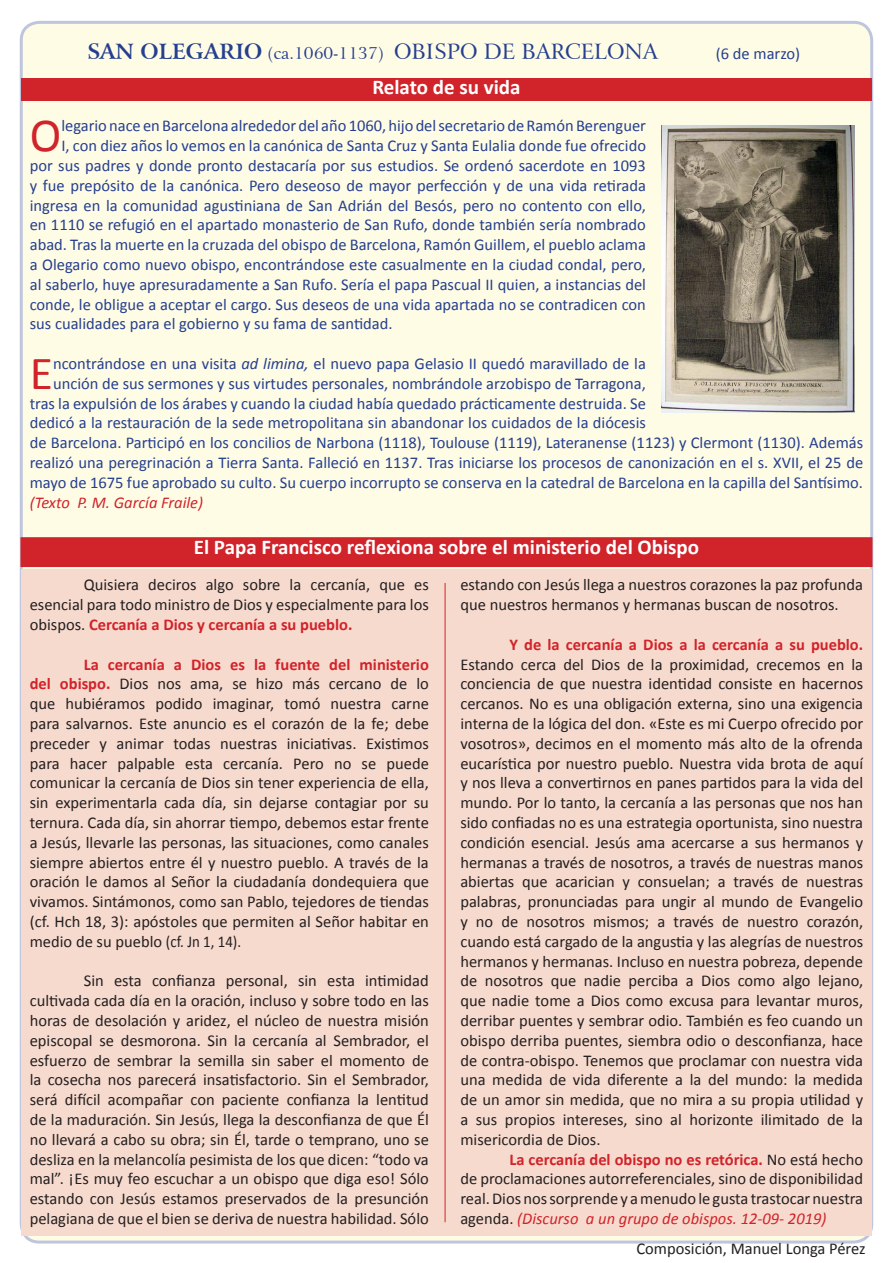
<style>
.page{position:relative;width:893px;height:1263px;background:#fff}
.page>*{position:absolute;margin:0;border:0;box-sizing:border-box;transform-origin:0 0}
.t1{font:47.7px "Calibri";color:#d1232a}
.t2{font:700 21px "Calibri";color:#fff}
.t3{font:21px "Arrus BT";color:#253f8e}
.t4{font:16.5px/19.8px "Calibri";color:#231f20;text-align:justify}
.t5{font:16.5px "Calibri";color:#253f8e}
.t6{font:italic 16.5px "Calibri";color:#d1232a}
.s1{font-weight:700}
.s2{font-size:16.5px}
.s3{font-style:italic}
.s4{font-weight:700;color:#d1232a}
.s5{font-style:italic;color:#d1232a}
</style>
<div class="page">
<div style="left:21px;top:22px;width:851px;height:1220px;background:#fffce6;border-radius:18px"></div>
<img style="left:661px;top:126px;width:193px;height:286px">
<div style="left:21px;top:78px;width:851px;height:23px;background:#d1232a"></div>
<div style="left:21px;top:538px;width:851px;height:28px;background:#d1232a"></div>
<div style="left:21px;top:537px;width:851px;height:30px;border:2px solid #d1232a"></div>
<div style="left:21px;top:569px;width:851px;height:667px;background:#f7dace"></div>
<hr style="left:445px;top:583px;width:1px;height:639px;background:#d1232a">
<p class="t3" style="left:87px;top:38px;width:572px"><span class="s1">SAN OLEGARIO</span> <span class="s2">(ca.1060-1137)</span> OBISPO DE BARCELONA</p>
<p class="t5" style="left:716px;top:43px;width:86px">(6 de marzo)</p>
<p class="t2" style="left:372px;top:73px;width:150px">Relato de su vida</p>
<p class="t1" style="left:30px;top:105px;width:33px">O</p>
<p class="t5" style="left:61px;top:116px;width:586px">legario nace en Barcelona alrededor del año 1060, hijo del secretario de Ramón Berenguer</p>
<p class="t5" style="left:61px;top:135px;width:586px">I, con diez años lo vemos en la canónica de Santa Cruz y Santa Eulalia donde fue ofrecido</p>
<p class="t5" style="left:30px;top:155px;width:618px">por sus padres y donde pronto destacaría por sus estudios. Se ordenó sacerdote en 1093</p>
<p class="t5" style="left:30px;top:175px;width:618px">y fue prepósito de la canónica. Pero deseoso de mayor perfección y de una vida retirada</p>
<p class="t5" style="left:30px;top:195px;width:618px">ingresa en la comunidad agustiniana de San Adrián del Besós, pero no contento con ello,</p>
<p class="t5" style="left:30px;top:215px;width:618px">en 1110 se refugió en el apartado monasterio de San Rufo, donde también sería nombrado</p>
<p class="t5" style="left:30px;top:234px;width:618px">abad. Tras la muerte en la cruzada del obispo de Barcelona, Ramón Guillem, el pueblo aclama</p>
<p class="t5" style="left:30px;top:254px;width:618px">a Olegario como nuevo obispo, encontrándose este casualmente en la ciudad condal, pero,</p>
<p class="t5" style="left:30px;top:274px;width:618px">al saberlo, huye apresuradamente a San Rufo. Sería el papa Pascual II quien, a instancias del</p>
<p class="t5" style="left:30px;top:294px;width:618px">conde, le obligue a aceptar el cargo. Sus deseos de una vida apartada no se contradicen con</p>
<p class="t5" style="left:30px;top:314px;width:364px">sus cualidades para el gobierno y su fama de santidad.</p>
<p class="t1" style="left:30px;top:343px;width:25px">E</p>
<p class="t5" style="left:53px;top:353px;width:594px">ncontrándose en una visita <span class="s3">ad limina,</span> el nuevo papa Gelasio II quedó maravillado de la</p>
<p class="t5" style="left:53px;top:373px;width:594px">unción de sus sermones y sus virtudes personales, nombrándole arzobispo de Tarragona,</p>
<p class="t5" style="left:30px;top:393px;width:618px">tras la expulsión de los árabes y cuando la ciudad había quedado prácticamente destruida. Se</p>
<p class="t5" style="left:30px;top:413px;width:618px">dedicó a la restauración de la sede metropolitana sin abandonar los cuidados de la diócesis</p>
<p class="t5" style="left:30px;top:432px;width:835px">de Barcelona. Participó en los concilios de Narbona (1118), Toulouse (1119), Lateranense (1123) y Clermont (1130). Además</p>
<p class="t5" style="left:30px;top:452px;width:835px">realizó una peregrinación a Tierra Santa. Falleció en 1137. Tras iniciarse los procesos de canonización en el s. XVII, el 25 de</p>
<p class="t5" style="left:30px;top:472px;width:835px">mayo de 1675 fue aprobado su culto. Su cuerpo incorrupto se conserva en la catedral de Barcelona en la capilla del Santísimo.</p>
<p class="t6" style="left:30px;top:491px;width:175px">(Texto P. M. García Fraile)</p>
<p class="t2" style="left:194px;top:534px;width:507px">El Papa Francisco reflexiona sobre el ministerio del Obispo</p>
<p class="t4" style="left:30px;top:575px;width:401px;text-indent:54px">Quisiera deciros algo sobre la cercanía, que es esencial para todo ministro de Dios y especialmente para los obispos. <span class="s4">Cercanía a Dios y cercanía a su pueblo.</span></p>
<p class="t4" style="left:30px;top:654px;width:401px;text-indent:54px"><span class="s4">La cercanía a Dios es la fuente del ministerio del obispo.</span> Dios nos ama, se hizo más cercano de lo que hubiéramos podido imaginar, tomó nuestra carne para salvarnos. Este anuncio es el corazón de la fe; debe preceder y animar todas nuestras iniciativas. Existimos para hacer palpable esta cercanía. Pero no se puede comunicar la cercanía de Dios sin tener experiencia de ella, sin experimentarla cada día, sin dejarse contagiar por su ternura. Cada día, sin ahorrar tiempo, debemos estar frente a Jesús, llevarle las personas, las situaciones, como canales siempre abiertos entre él y nuestro pueblo. A través de la oración le damos al Señor la ciudadanía dondequiera que vivamos. Sintámonos, como san Pablo, tejedores de tiendas (cf. Hch 18, 3): apóstoles que permiten al Señor habitar en medio de su pueblo (cf. Jn 1, 14).</p>
<p class="t4" style="left:30px;top:971px;width:401px;text-indent:54px">Sin esta confianza personal, sin esta intimidad cultivada cada día en la oración, incluso y sobre todo en las horas de desolación y aridez, el núcleo de nuestra misión episcopal se desmorona. Sin la cercanía al Sembrador, el esfuerzo de sembrar la semilla sin saber el momento de la cosecha nos parecerá insatisfactorio. Sin el Sembrador, será difícil acompañar con paciente confianza la lentitud de la maduración. Sin Jesús, llega la desconfianza de que Él no llevará a cabo su obra; sin Él, tarde o temprano, uno se desliza en la melancolía pesimista de los que dicen: “todo va mal”. ¡Es muy feo escuchar a un obispo que diga eso! Sólo estando con Jesús estamos preservados de la presunción pelagiana de que el bien se deriva de nuestra habilidad. Sólo</p>
<p class="t4" style="left:460px;top:575px;width:404px">estando con Jesús llega a nuestros corazones la paz profunda que nuestros hermanos y hermanas buscan de nosotros.</p>
<p class="t4" style="left:460px;top:634px;width:404px;text-indent:49px"><span class="s4">Y de la cercanía a Dios a la cercanía a su pueblo.<br></span>Estando cerca del Dios de la proximidad, crecemos en la conciencia de que nuestra identidad consiste en hacernos cercanos. No es una obligación externa, sino una exigencia interna de la lógica del don. «Este es mi Cuerpo ofrecido por vosotros», decimos en el momento más alto de la ofrenda eucarística por nuestro pueblo. Nuestra vida brota de aquí y nos lleva a convertirnos en panes partidos para la vida del mundo. Por lo tanto, la cercanía a las personas que nos han sido confiadas no es una estrategia oportunista, sino nuestra condición esencial. Jesús ama acercarse a sus hermanos y hermanas a través de nosotros, a través de nuestras manos abiertas que acarician y consuelan; a través de nuestras palabras, pronunciadas para ungir al mundo de Evangelio y no de nosotros mismos; a través de nuestro corazón, cuando está cargado de la angustia y las alegrías de nuestros hermanos y hermanas. Incluso en nuestra pobreza, depende de nosotros que nadie perciba a Dios como algo lejano, que nadie tome a Dios como excusa para levantar muros, derribar puentes y sembrar odio. También es feo cuando un obispo derriba puentes, siembra odio o desconfianza, hace de contra-obispo. Tenemos que proclamar con nuestra vida una medida de vida diferente a la del mundo: la medida de un amor sin medida, que no mira a su propia utilidad y a sus propios intereses, sino al horizonte ilimitado de la misericordia de Dios.</p>
<p class="t4" style="left:460px;top:1149px;width:404px;text-indent:49px"><span class="s4">La cercanía del obispo no es retórica.</span> No está hecho de proclamaciones autorreferenciales, sino de disponibilidad real. Dios nos sorprende y a menudo le gusta trastocar nuestra agenda. <span class="s5">(Discurso a un grupo de obispos. 12-09- 2019)</span></p>
<p class="t4" style="left:636px;top:1239px;width:231px">Composición, Manuel Longa Pérez</p>
</div>
